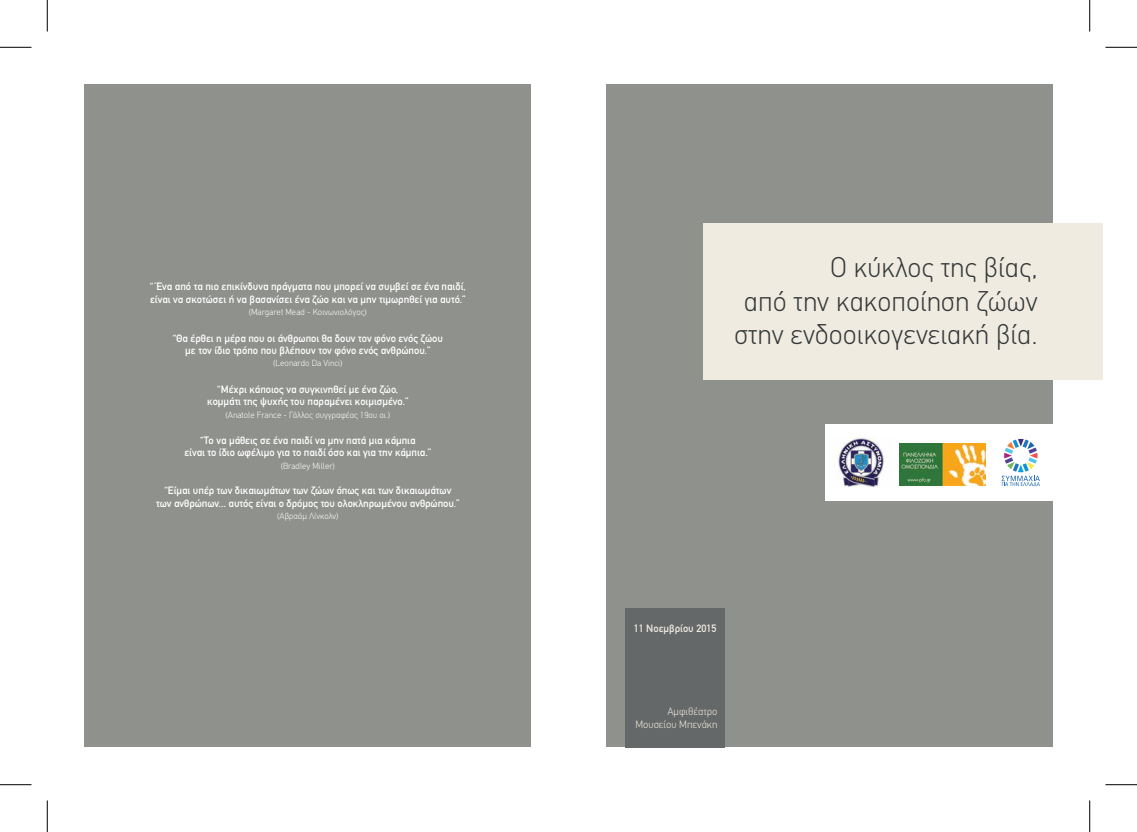
<style>
.page{position:relative;width:1137px;height:832px;background:#fff}
.page>*{position:absolute;margin:0;border:0;box-sizing:border-box;transform-origin:0 0}
.t1{font:300 28px/33.6px "CF Din";color:#353939;text-align:right}
.t2{font:10.5px/12.6px "CF Din";color:#fff;text-align:center}
.t3{font:300 10.5px/12.6px "CF Din";color:#efebe1;text-align:right}
.t4{font:10.5px "CF Din";color:#efebe1}
.t5{font:300 8.75px "CF Din";color:#fff}
</style>
<div class="page">
<div style="left:605px;top:84px;width:447px;height:663px;background:#8f918d"></div>
<div style="left:84px;top:84px;width:447px;height:663px;background:#8f918d"></div>
<div style="left:703px;top:223px;width:398px;height:156px;background:#efebe1"></div>
<div style="left:824px;top:424px;width:230px;height:76px;background:#fff"></div>
<div style="left:625px;top:608px;width:99px;height:139px;background:#656868"></div>
<img style="left:899px;top:443px;width:86px;height:42px">
<img style="left:837px;top:437px;width:47px;height:49px">
<hr style="left:47px;top:0;width:1px;height:32px;background:#000">
<hr style="left:0;top:47px;width:32px;height:1px;background:#000">
<hr style="left:0;top:784px;width:32px;height:1px;background:#000">
<hr style="left:47px;top:800px;width:1px;height:31px;background:#000">
<hr style="left:1089px;top:0;width:1px;height:32px;background:#000">
<hr style="left:1105px;top:47px;width:31px;height:1px;background:#000">
<hr style="left:1105px;top:784px;width:31px;height:1px;background:#000">
<hr style="left:1089px;top:800px;width:1px;height:31px;background:#000">
<svg style="left:1001px;top:438px;width:38px;height:48px"></svg>
<p class="t2" style="left:150px;top:280px;width:317px;text-align:left">“ Ένα από τα πιο επικίνδυνα πράγµατα που µπορεί να συµβεί σε ένα παιδί, είναι να σκοτώσει ή να βασανίσει ένα ζώο και να µην τιµωρηθεί για αυτό.”</p>
<p class="t5" style="left:249px;top:307px;width:120px">(Margaret Mead - Κοινωνιολόγος)</p>
<p class="t2" style="left:173px;top:331px;width:272px">“Θα έρθει η µέρα που οι άνθρωποι θα δουν τον φόνο ενός ζώου µε τον ίδιο τρόπο που βλέπουν τον φόνο ενός ανθρώπου.”</p>
<p class="t5" style="left:273px;top:358px;width:71px">(Leonardo Da Vinci)</p>
<p class="t2" style="left:207px;top:383px;width:203px">“Μέχρι κάποιος να συγκινηθεί µε ένα ζώο, κοµµάτι της ψυχής του παραµένει κοιµισµένο.”</p>
<p class="t5" style="left:225px;top:409px;width:166px">(Anatole France - Γάλλος συγγραφέας 19ου αι.)</p>
<p class="t2" style="left:184px;top:434px;width:248px">“Το να µάθεις σε ένα παιδί να µην πατά µια κάµπια<br>είναι το ίδιο ωφέλιµο για το παιδί όσο και για την κάµπια.”</p>
<p class="t5" style="left:281px;top:460px;width:56px">(Bradley Miller)</p>
<p class="t2" style="left:156px;top:484px;width:305px">“Είµαι υπέρ των δικαιωµάτων των ζώων όπως και των δικαιωµάτων των ανθρώπων... αυτός είναι ο δρόµος του ολοκληρωµένου ανθρώπου.”</p>
<p class="t5" style="left:277px;top:510px;width:63px">(Αβραάµ Λίνκολν)</p>
<h1 class="t1" style="left:734px;top:250px;width:305px">Ο κύκλος της βίας,<br>από την κακοποίηση ζώων στην ενδοοικογενειακή βία.</h1>
<p class="t4" style="left:633px;top:622px;width:84px">11 Νοεµβρίου 2015</p>
<p class="t3" style="left:635px;top:705px;width:83px">Αµφιθέατρο<br>Μουσείου Μπενάκη</p>
</div>
